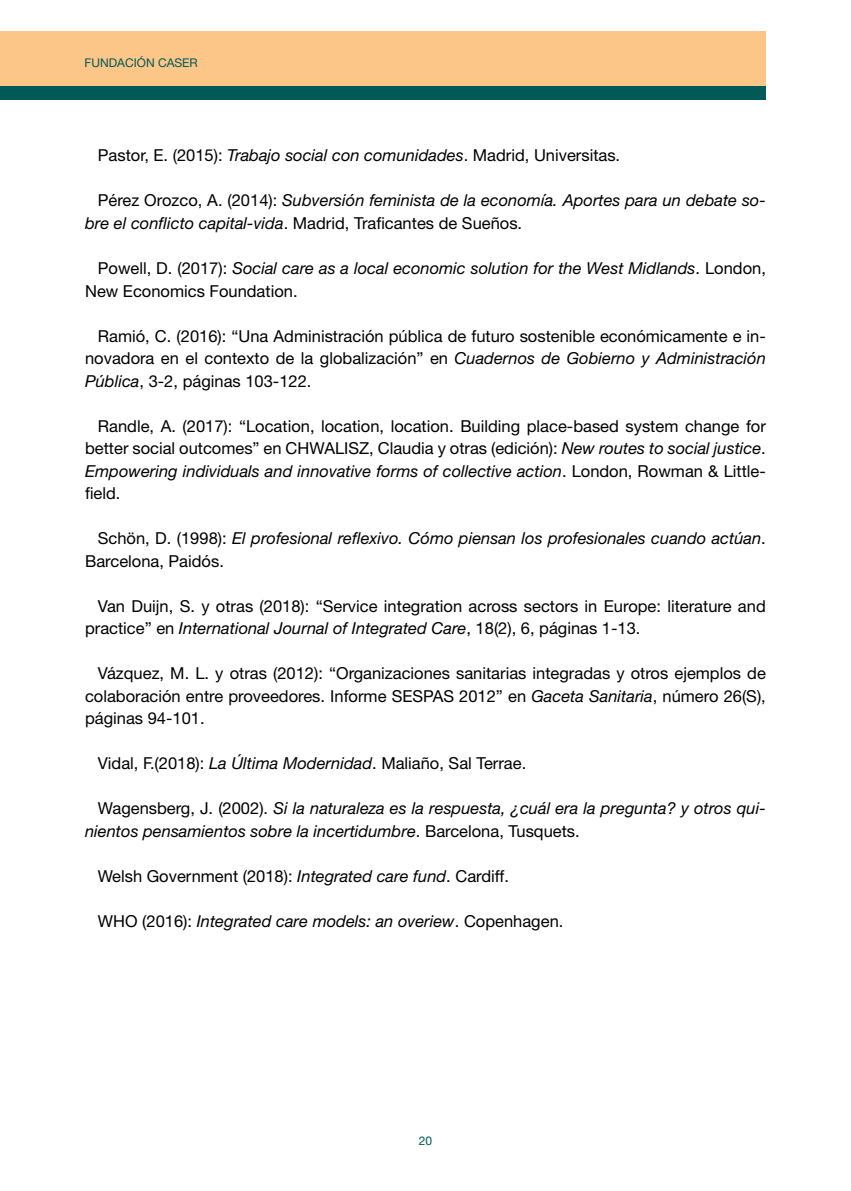
<style>
.page{position:relative;width:851px;height:1191px;background:#fff}
.page>*{position:absolute;margin:0;border:0;box-sizing:border-box;transform-origin:0 0}
.t1{font:16.5px/22.5px "Helvetica Neue LT Std";color:#000;text-align:justify}
.t2{font:italic 16.5px/22.5px "Helvetica Neue LT Std";color:#000}
.t3{font:12px "Helvetica Neue LT Std";color:#005a58}
.s1{font-style:italic}
.s2{font-style:normal}
</style>
<div class="page">
<div style="left:0;top:31px;width:765px;height:56px;background:#fdc689"></div>
<div style="left:0;top:87px;width:765px;height:13px;background:#005a58"></div>
<p class="t3" style="left:85px;top:56px;width:115px">FUNDACIÓN CASER</p>
<p class="t1" style="left:98px;top:144px;width:524px">Pastor, E. (2015): <span class="s1">Trabajo social con comunidades</span>. Madrid, Universitas.</p>
<p class="t2" style="left:85px;top:189px;width:682px;text-indent:13px"><span class="s2">Pérez Orozco, A. (2014):</span> Subversión feminista de la economía. Aportes para un debate so&shy;bre el conflicto capital-vida<span class="s2">. Madrid, Traficantes de Sueños.</span></p>
<p class="t2" style="left:85px;top:257px;width:682px;text-indent:13px"><span class="s2">Powell, D. (2017):</span> Social care as a local economic solution for the West Midlands<span class="s2">. London,<br>New Economics Foundation.</span></p>
<p class="t1" style="left:85px;top:324px;width:682px;text-indent:13px">Ramió, C. (2016): “Una Administración pública de futuro sostenible económicamente e in&shy;novadora en el contexto de la globalización” en <span class="s1">Cuadernos de Gobierno y Administración Pública</span>, 3-2, páginas 103-122.</p>
<p class="t1" style="left:85px;top:414px;width:682px;text-indent:13px">Randle, A. (2017): “Location, location, location. Building place-based system change for better social outcomes” en CHWALISZ, Claudia y otras (edición): <span class="s1">New routes to social justice</span>.<br><span class="s1">Empowering individuals and innovative forms of collective action</span>. London, Rowman &amp; Little&shy;field.</p>
<p class="t2" style="left:85px;top:527px;width:682px;text-indent:13px"><span class="s2">Schön, D. (1998):</span> El profesional reflexivo. Cómo piensan los profesionales cuando actúan<span class="s2">.<br>Barcelona, Paidós.</span></p>
<p class="t1" style="left:85px;top:594px;width:682px;text-indent:13px">Van Duijn, S. y otras (2018): “Service integration across sectors in Europe: literature and practice” en <span class="s1">International Journal of Integrated Care</span>, 18(2), 6, páginas 1-13.</p>
<p class="t1" style="left:85px;top:662px;width:682px;text-indent:13px">Vázquez, M. L. y otras (2012): “Organizaciones sanitarias integradas y otros ejemplos de colaboración entre proveedores. Informe SESPAS 2012” en <span class="s1">Gaceta Sanitaria</span>, número 26(S), páginas 94-101.</p>
<p class="t1" style="left:98px;top:752px;width:430px">Vidal, F.(2018): <span class="s1">La Última Modernidad</span>. Maliaño, Sal Terrae.</p>
<p class="t2" style="left:85px;top:797px;width:682px;text-indent:13px"><span class="s2">Wagensberg, J. (2002).</span> Si la naturaleza es la respuesta, ¿cuál era la pregunta? y otros qui&shy;nientos pensamientos sobre la incertidumbre<span class="s2">. Barcelona, Tusquets.</span></p>
<p class="t1" style="left:98px;top:864px;width:412px">Welsh Government (2018): <span class="s1">Integrated care fund</span>. Cardiff.</p>
<p class="t2" style="left:98px;top:909px;width:467px"><span class="s2">WHO (2016):</span> Integrated care models: an overiew<span class="s2">. Copenhagen.</span></p>
<p class="t3" style="left:419px;top:1133px;width:15px">20</p>
</div>
